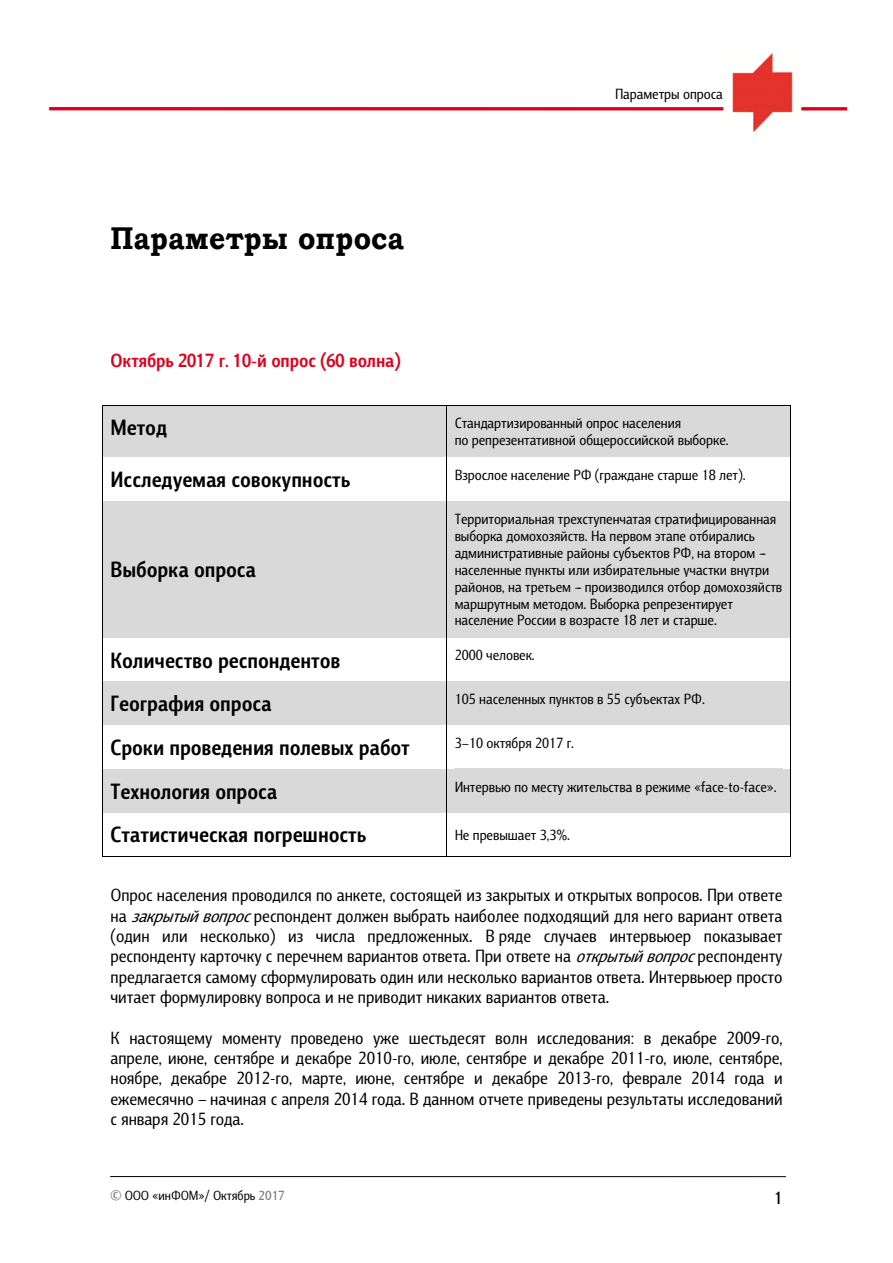
<style>
.page{position:relative;width:893px;height:1263px;background:#fff}
.page>*{position:absolute;margin:0;border:0;box-sizing:border-box;transform-origin:0 0}
.t1{font:700 31.5px "Bookman Old Style";letter-spacing:.005em;color:#000;scale:.89 1}
.t2{font:700 22.5px "Barnaul Grotesk";color:#000}
.t3{font:700 19.5px "Barnaul Grotesk";color:#de001c}
.t4{font:18px/20.4px "Barnaul Grotesk";color:#000;text-align:justify}
.t5{font:500 18px "Barnaul Grotesk";color:#000}
.t6{font:15px/17px "Barnaul Grotesk";color:#000}
.t7{font:13.5px "Barnaul Grotesk";color:#000}
.s1{font-style:italic}
.s2{font-weight:800;color:#808080}
.s3{font-weight:500;color:#808080}
</style>
<div class="page">
<img style="left:732px;top:53px;width:70px;height:79px">
<hr style="left:801px;top:107px;width:46px;height:3px;background:#de001c">
<hr style="left:49px;top:107px;width:674px;height:3px;background:#de001c">
<hr style="left:111px;top:1176px;width:675px;height:1px;background:#000">
<div style="left:103px;top:405px;width:343px;height:52px;background:#d9d9d9"></div>
<div style="left:447px;top:405px;width:343px;height:52px;background:#d9d9d9"></div>
<hr style="left:102px;top:405px;width:689px;height:1px;background:#000">
<hr style="left:102px;top:405px;width:1px;height:52px;background:#000">
<hr style="left:446px;top:405px;width:1px;height:52px;background:#000">
<hr style="left:790px;top:405px;width:1px;height:52px;background:#000">
<hr style="left:102px;top:457px;width:1px;height:44px;background:#000">
<hr style="left:446px;top:457px;width:1px;height:44px;background:#000">
<hr style="left:790px;top:457px;width:1px;height:44px;background:#000">
<div style="left:103px;top:501px;width:343px;height:137px;background:#d9d9d9"></div>
<div style="left:447px;top:501px;width:343px;height:137px;background:#d9d9d9"></div>
<hr style="left:102px;top:501px;width:1px;height:137px;background:#000">
<hr style="left:446px;top:501px;width:1px;height:137px;background:#000">
<hr style="left:790px;top:501px;width:1px;height:137px;background:#000">
<hr style="left:102px;top:638px;width:1px;height:43px;background:#000">
<hr style="left:446px;top:638px;width:1px;height:43px;background:#000">
<hr style="left:790px;top:638px;width:1px;height:43px;background:#000">
<div style="left:103px;top:681px;width:343px;height:44px;background:#d9d9d9"></div>
<div style="left:447px;top:681px;width:343px;height:44px;background:#d9d9d9"></div>
<hr style="left:102px;top:681px;width:1px;height:44px;background:#000">
<hr style="left:446px;top:681px;width:1px;height:44px;background:#000">
<hr style="left:790px;top:681px;width:1px;height:44px;background:#000">
<hr style="left:102px;top:725px;width:1px;height:44px;background:#000">
<hr style="left:446px;top:725px;width:1px;height:44px;background:#000">
<hr style="left:790px;top:725px;width:1px;height:44px;background:#000">
<div style="left:103px;top:769px;width:343px;height:44px;background:#d9d9d9"></div>
<div style="left:447px;top:769px;width:343px;height:44px;background:#d9d9d9"></div>
<hr style="left:102px;top:769px;width:1px;height:44px;background:#000">
<hr style="left:446px;top:769px;width:1px;height:44px;background:#000">
<hr style="left:790px;top:769px;width:1px;height:44px;background:#000">
<hr style="left:102px;top:813px;width:1px;height:44px;background:#000">
<hr style="left:102px;top:856px;width:344px;height:1px;background:#000">
<hr style="left:446px;top:813px;width:1px;height:44px;background:#000">
<hr style="left:447px;top:856px;width:343px;height:1px;background:#000">
<hr style="left:790px;top:813px;width:1px;height:44px;background:#000">
<h1 class="t1" style="left:111px;top:219px;width:331px">Параметры опроса</h1>
<p class="t3" style="left:111px;top:354px;width:291px">Октябрь 2017 г. 10-й опрос (60 волна)</p>
<p class="t6" style="left:615px;top:87px;width:109px">Параметры опроса</p>
<p class="t2" style="left:111px;top:420px;width:58px">Метод</p>
<p class="t6" style="left:455px;top:416px;width:276px">Стандартизированный опрос населения<br>по репрезентативной общероссийской выборке.</p>
<p class="t2" style="left:111px;top:472px;width:241px">Исследуемая совокупность</p>
<p class="t6" style="left:455px;top:468px;width:292px">Взрослое население РФ (граждане старше 18 лет).</p>
<p class="t2" style="left:111px;top:562px;width:147px">Выборка опроса</p>
<p class="t6" style="left:455px;top:512px;width:329px">Территориальная трехступенчатая стратифицированная выборка домохозяйств. На первом этапе отбирались административные районы субъектов РФ, на втором -- населенные пункты или избирательные участки внутри районов, на третьем -- производился отбор домохозяйств маршрутным методом. Выборка репрезентирует население России в возрасте 18 лет и старше.</p>
<p class="t2" style="left:111px;top:652px;width:231px">Количество респондентов</p>
<p class="t6" style="left:455px;top:648px;width:82px">2000 человек.</p>
<p class="t2" style="left:111px;top:696px;width:163px">География опроса</p>
<p class="t6" style="left:455px;top:692px;width:252px">105 населенных пунктов в 55 субъектах РФ.</p>
<p class="t2" style="left:111px;top:740px;width:301px">Сроки проведения полевых работ</p>
<p class="t6" style="left:455px;top:736px;width:121px">3–10 октября 2017 г.</p>
<p class="t2" style="left:111px;top:783px;width:168px">Технология опроса</p>
<p class="t6" style="left:455px;top:779px;width:324px">Интервью по месту жительства в режиме «face-to-face».</p>
<p class="t2" style="left:111px;top:827px;width:257px">Статистическая погрешность</p>
<p class="t6" style="left:455px;top:828px;width:117px">Не превышает 3,3%.</p>
<p class="t4" style="left:111px;top:887px;width:673px">Опрос населения проводился по анкете, состоящей из закрытых и открытых вопросов. При ответе на <span class="s1">закрытыйвопрос</span>респондент должен выбрать наиболее подходящий для него вариант ответа (один или несколько) из числа предложенных. В ряде случаев интервьюер показывает респонденту карточку с перечнем вариантов ответа. При ответе на <span class="s1">открытыйвопрос</span>респонденту предлагается самому сформулировать один или несколько вариантов ответа. Интервьюер просто читает формулировку вопроса и не приводит никаких вариантов ответа.</p>
<p class="t4" style="left:111px;top:1029px;width:673px">К настоящему моменту проведено уже шестьдесят волн исследования: в декабре 2009-го, апреле, июне, сентябре и декабре 2010-го, июле, сентябре и декабре 2011-го, июле, сентябре, ноябре, декабре 2012-го, марте, июне, сентябре и декабре 2013-го, феврале 2014 года и ежемесячно -- начиная с апреля 2014 года. В данном отчете приведены результаты исследований с января 2015 года.</p>
<p class="t7" style="left:111px;top:1191px;width:176px"><span class="s2">©</span> ООО «инФОМ»/ Октябрь <span class="s3">2017</span></p>
<p class="t5" style="left:774px;top:1192px;width:10px">1</p>
</div>
